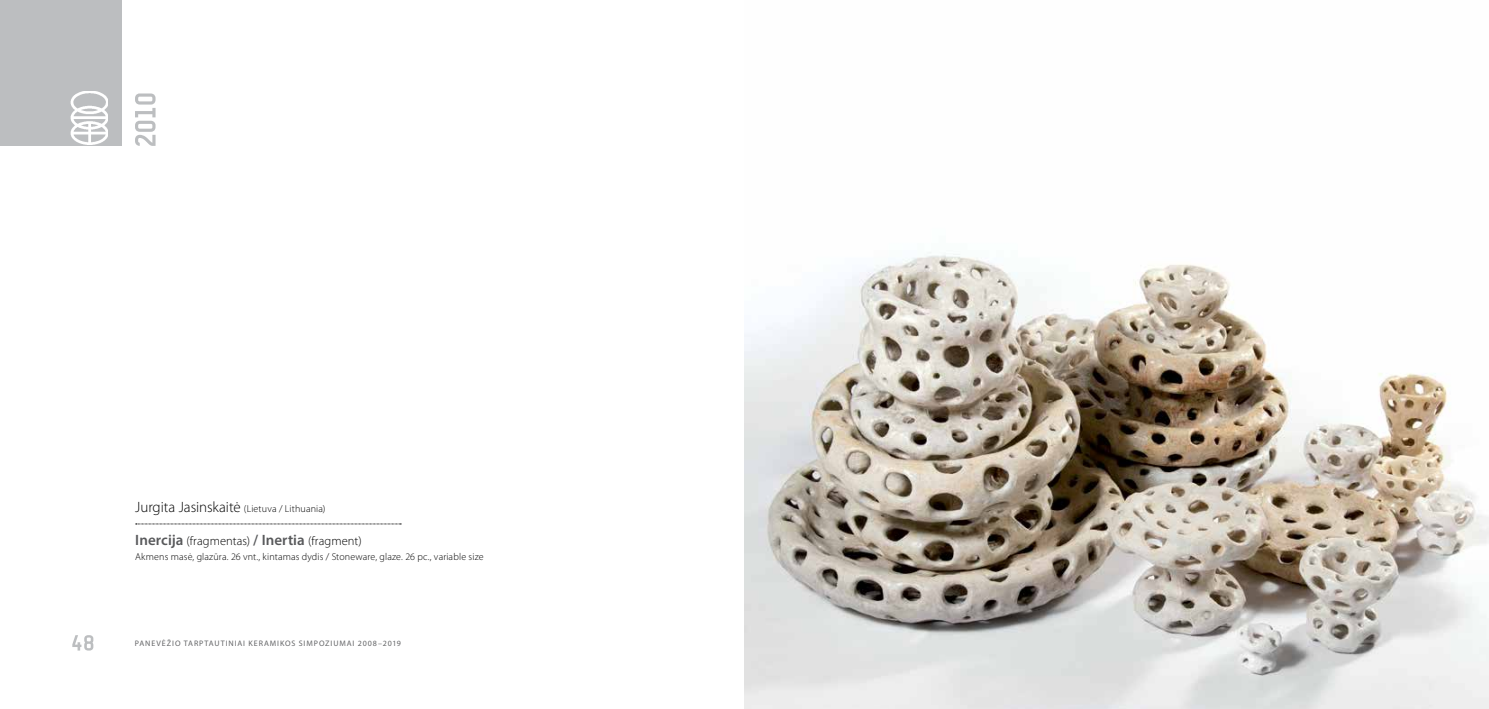
<style>
.page{position:relative;width:1489px;height:709px;background:#fff}
.page>*{position:absolute;margin:0;border:0;box-sizing:border-box;transform-origin:0 0}
.t1{font:300 12.5px "Myriad Pro";letter-spacing:.01em;color:#000}
.t2{font:300 10px "Myriad Pro";letter-spacing:.015em;color:#000}
.t3{font:8px "Myriad Pro";letter-spacing:.115em;color:#636466}
.s1{font-size:15px}
.s2{font-weight:600;font-size:15px;color:#58595b}
</style>
<div class="page">
<div style="left:0;top:0;width:122px;height:146px;background:#bcbec0"></div>
<img style="left:71px;top:91px;width:37px;height:53px">
<svg style="left:72px;top:635px;width:21px;height:15px"></svg>
<img style="left:744px;top:252px;width:744px;height:457px">
<svg style="left:135px;top:93px;width:20px;height:53px"></svg>
<svg style="left:136px;top:523px;width:265px;height:1px"></svg>
<p class="t2" style="left:135px;top:502px;width:192px"><span class="s1">Jurgita Jasinskaitė</span> (Lietuva / Lithuania)</p>
<p class="t1" style="left:135px;top:533px;width:228px"><span class="s2">Inercija</span> (fragmentas) <span class="s2">/ Inertia</span> (fragment)</p>
<p class="t2" style="left:135px;top:550px;width:350px">Akmens masė, glazūra. 26 vnt., kintamas dydis / Stoneware, glaze. 26 pc., variable size</p>
<p class="t3" style="left:135px;top:638px;width:268px">PANEVĖŽIO TARPTAUTINIAI KERAMIKOS SIMPOZIUMAI 2008–2019</p>
</div>
